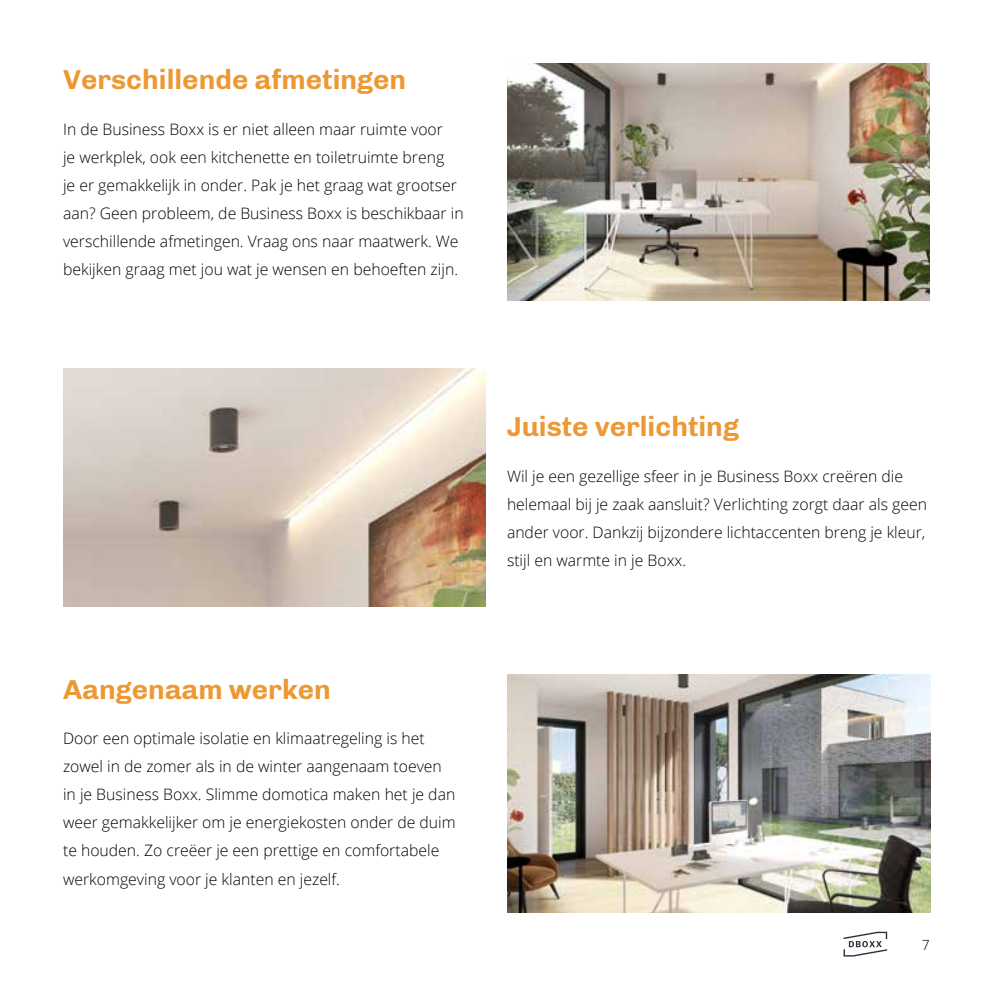
<style>
.page{position:relative;width:993px;height:993px;background:#fff}
.page>*{position:absolute;margin:0;border:0;box-sizing:border-box;transform-origin:0 0}
.t1{font:700 28px "Chivo";color:#ec9833}
.t2{font:300 15.75px/28px "Open Sans";color:#000}
.t3{font:300 14px "Open Sans";color:#000}
</style>
<div class="page">
<svg style="left:843px;top:931px;width:43px;height:25px"></svg>
<img style="left:507px;top:63px;width:422px;height:238px">
<img style="left:63px;top:369px;width:423px;height:237px">
<img style="left:507px;top:674px;width:422px;height:238px">
<h1 class="t1" style="left:63px;top:63px;width:344px">Verschillende afmetingen</h1>
<p class="t2" style="left:63px;top:115px;width:402px">In de Business Boxx is er niet alleen maar ruimte voor<br>je werkplek, ook een kitchenette en toiletruimte breng<br>je er gemakkelijk in onder. Pak je het graag wat grootser aan? Geen probleem, de Business Boxx is beschikbaar in verschillende afmetingen. Vraag ons naar maatwerk. We bekijken graag met jou wat je wensen en behoeften zijn.</p>
<h1 class="t1" style="left:63px;top:672px;width:269px">Aangenaam werken</h1>
<p class="t2" style="left:63px;top:724px;width:394px">Door een optimale isolatie en klimaatregeling is het zowel in de zomer als in de winter aangenaam toeven in je Business Boxx. Slimme domotica maken het je dan weer gemakkelijker om je energiekosten onder de duim te houden. Zo creëer je een prettige en comfortabele werkomgeving voor je klanten en jezelf.</p>
<h1 class="t1" style="left:507px;top:410px;width:233px">Juiste verlichting</h1>
<p class="t2" style="left:507px;top:461px;width:421px">Wil je een gezellige sfeer in je Business Boxx creëren die helemaal bij je zaak aansluit? Verlichting zorgt daar als geen ander voor. Dankzij bijzondere lichtaccenten breng je kleur, stijl en warmte in je Boxx.</p>
<p class="t3" style="left:921px;top:934px;width:9px">7</p>
</div>
